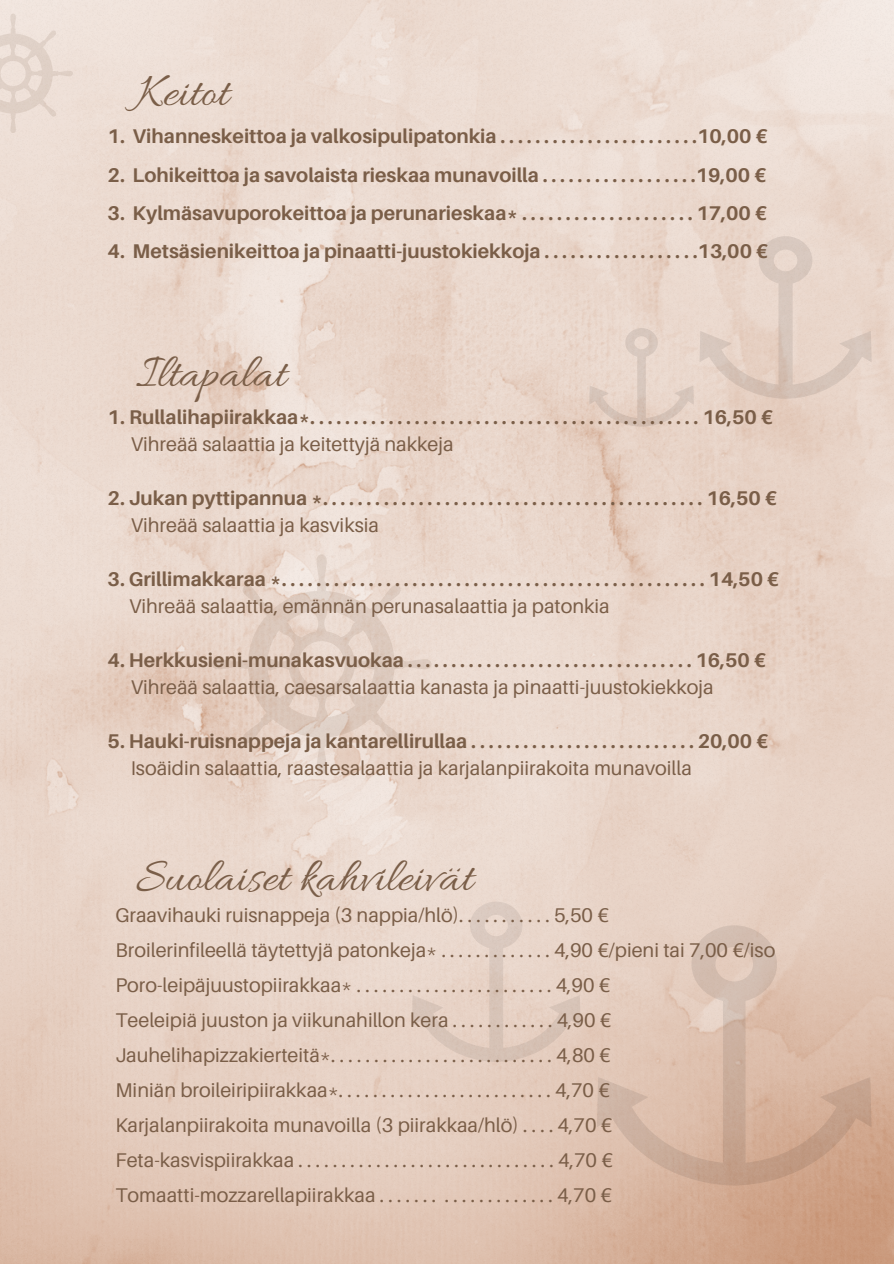
<style>
.page{position:relative;width:894px;height:1264px;background:#fff}
.page>*{position:absolute;margin:0;border:0;box-sizing:border-box;transform-origin:0 0}
.t1{font:48.45px "Allura";color:#7a5e48}
.t2{font:19.8px "Aileron";color:#7a5e48}
.t3{font:700 19.8px "Aileron";color:#7a5e48}
</style>
<div class="page">
<img style="left:0;top:0;width:893px;height:1263px">
<svg style="left:212px;top:554px;width:219px;height:219px"></svg>
<svg style="left:589px;top:328px;width:104px;height:99px"></svg>
<svg style="left:596px;top:925px;width:275px;height:260px"></svg>
<svg style="left:699px;top:236px;width:172px;height:162px"></svg>
<svg style="left:411px;top:901px;width:169px;height:160px"></svg>
<svg style="left:0;top:14px;width:73px;height:119px"></svg>
<p class="t1" style="left:136px;top:66px;width:94px">Keitot</p>
<p class="t3" style="left:108px;top:124px;width:661px">1. Vihanneskeittoa ja valkosipulipatonkia . . . . . . . . . . . . . . . . . . . . . . .10,00 €</p>
<p class="t3" style="left:108px;top:162px;width:660px">2. Lohikeittoa ja savolaista rieskaa munavoilla . . . . . . . . . . . . . . . . . .19,00 €</p>
<p class="t3" style="left:108px;top:200px;width:661px">3. Kylmäsavuporokeittoa ja perunarieskaa* . . . . . . . . . . . . . . . . . . . . 17,00 €</p>
<p class="t3" style="left:108px;top:239px;width:662px">4. Metsäsienikeittoa ja pinaatti-juustokiekkoja . . . . . . . . . . . . . . . . . .13,00 €</p>
<p class="t1" style="left:136px;top:346px;width:151px">Iltapalat</p>
<h1 class="t3" style="left:108px;top:405px;width:666px">1.Rullalihapiirakkaa*.............................................16,50€</h1>
<h2 class="t2" style="left:131px;top:432px;width:324px">Vihreää salaattia ja keitettyjä nakkeja</h2>
<p class="t3" style="left:108px;top:486px;width:670px">2.Jukanpyttipannua*............................................16,50€</p>
<p class="t2" style="left:131px;top:513px;width:250px">Vihreää salaattia ja kasviksia</p>
<h1 class="t3" style="left:108px;top:567px;width:673px">3.Grillimakkaraa*.................................................14,50€</h1>
<p class="t2" style="left:129px;top:594px;width:482px">Vihreää salaattia, emännän perunasalaattia ja patonkia</p>
<p class="t3" style="left:108px;top:648px;width:659px">4.Herkkusieni-munakasvuokaa.................................16,50€</p>
<p class="t2" style="left:131px;top:675px;width:584px">Vihreää salaattia, caesarsalaattia kanasta ja pinaatti-juustokiekkoja</p>
<p class="t3" style="left:108px;top:729px;width:662px">5. Hauki-ruisnappeja ja kantarellirullaa . . . . . . . . . . . . . . . . . . . . . . . . . . 20,00 €</p>
<p class="t2" style="left:131px;top:756px;width:562px">Isoäidin salaattia, raastesalaattia ja karjalanpiirakoita munavoilla</p>
<p class="t1" style="left:136px;top:850px;width:338px">Suolaiset kahvileivät</p>
<p class="t2" style="left:115px;top:902px;width:495px">Graavihauki ruisnappeja (3 nappia/hlö). . . . . . . . . . . 5,50 €</p>
<p class="t2" style="left:115px;top:937px;width:661px">Broilerinfileellä täytettyjä patonkeja* . . . . . . . . . . . . . 4,90 €/pieni tai 7,00 €/iso</p>
<p class="t2" style="left:115px;top:972px;width:496px">Poro-leipäjuustopiirakkaa* . . . . . . . . . . . . . . . . . . . . . . . 4,90 €</p>
<h1 class="t2" style="left:115px;top:1007px;width:497px">Teeleipiä juuston ja viikunahillon kera . . . . . . . . . . . . 4,90 €</h1>
<p class="t2" style="left:115px;top:1042px;width:496px">Jauhelihapizzakierteitä*..........................4,80€</p>
<p class="t2" style="left:115px;top:1077px;width:496px">Miniänbroileiripiirakkaa*.........................4,70€</p>
<p class="t2" style="left:115px;top:1112px;width:498px">Karjalanpiirakoita munavoilla (3 piirakkaa/hlö) . . . . 4,70 €</p>
<p class="t2" style="left:115px;top:1147px;width:499px">Feta-kasvispiirakkaa..............................4,70€</p>
<p class="t2" style="left:115px;top:1182px;width:498px">Tomaatti-mozzarellapiirakkaa . . . . . . . . . . . . . . . . . . . . 4,70 €</p>
</div>
